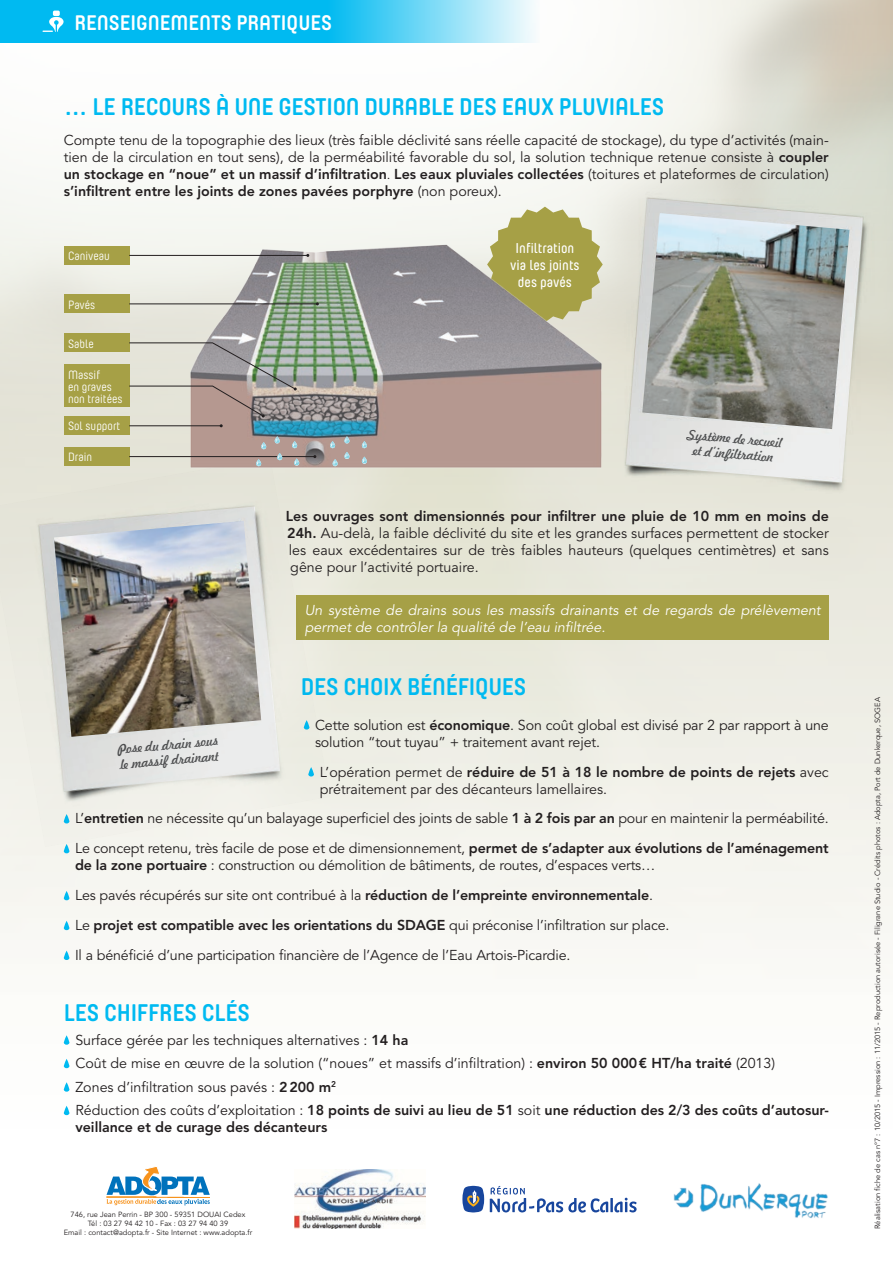
<style>
.page{position:relative;width:893px;height:1263px;background:#fff}
.page>*{position:absolute;margin:0;border:0;box-sizing:border-box;transform-origin:0 0}
.t1{font:700 24px "Yummo";letter-spacing:-.01em;color:#00baf1}
.t2{font:700 21px "Yummo";color:#fff}
.t3{font:14.25px/17.1px "Avenir LT Std";letter-spacing:-.01em;color:#231f20}
.t4{font:800 14.25px/17.1px "Avenir LT Std";color:#231f20}
.t5{font:italic 14.25px/17.1px "Avenir LT Std";color:#fff}
.t6{font:600 14.25px/17.1px "Yummo";color:#fff;text-align:center}
.t7{font:12.75px/15.3px "Freehand 521 BT Regular C";color:#57585a}
.t8{font:12px/12px "Yummo";color:#fff}
.t9{font:7.5px "Avenir LT Std";color:#231f20}
.s1{font-weight:800}
.s2{font-weight:300}
.s3{font-weight:400}
</style>
<div class="page">
<img style="left:0;top:496px;width:893px;height:468px">
<svg style="left:0;top:0;width:893px;height:496px;fill:#f7f8f4"></svg>
<svg style="left:0;top:0;width:540px;height:43px;background:#32c7f3"></svg>
<svg style="left:43px;top:11px;width:21px;height:21px"></svg>
<img style="left:597px;top:172px;width:290px;height:344px">
<img style="left:626px;top:198px;width:237px;height:284px">
<img style="left:642px;top:213px;width:207px;height:216px">
<div style="left:296px;top:595px;width:533px;height:45px;background:#a6a046"></div>
<div style="left:64px;top:844px;width:5px;height:9px;background:#00baf1;border-radius:3px"></div>
<svg style="left:64px;top:891px;width:5px;height:9px"></svg>
<svg style="left:64px;top:921px;width:5px;height:9px"></svg>
<svg style="left:64px;top:950px;width:5px;height:10px"></svg>
<svg style="left:64px;top:1035px;width:5px;height:10px"></svg>
<svg style="left:64px;top:1059px;width:5px;height:9px"></svg>
<svg style="left:64px;top:1082px;width:5px;height:10px"></svg>
<svg style="left:64px;top:1106px;width:5px;height:9px"></svg>
<img style="left:673px;top:1183px;width:155px;height:35px">
<img style="left:0;top:457px;width:330px;height:390px">
<img style="left:39px;top:506px;width:241px;height:285px">
<img style="left:54px;top:521px;width:207px;height:216px">
<svg style="left:487px;top:207px;width:116px;height:25px"></svg>
<img style="left:178px;top:232px;width:435px;height:236px">
<div style="left:64px;top:295px;width:65px;height:18px;background:#a6a046"></div>
<div style="left:64px;top:246px;width:65px;height:18px;background:#a6a046"></div>
<div style="left:64px;top:334px;width:65px;height:18px;background:#a6a046"></div>
<div style="left:64px;top:417px;width:65px;height:18px;background:#a6a046"></div>
<div style="left:64px;top:447px;width:65px;height:19px;background:#a6a046"></div>
<div style="left:64px;top:365px;width:65px;height:42px;background:#a6a046"></div>
<hr style="left:129px;top:303px;width:188px;height:1px;background:#231f20">
<hr style="left:129px;top:255px;width:179px;height:1px;background:#231f20">
<hr style="left:129px;top:425px;width:92px;height:1px;background:#231f20">
<hr style="left:129px;top:456px;width:186px;height:1px;background:#231f20">
<svg style="left:275px;top:436px;width:5px;height:7px"></svg>
<svg style="left:344px;top:452px;width:5px;height:7px"></svg>
<svg style="left:292px;top:441px;width:5px;height:7px"></svg>
<svg style="left:333px;top:459px;width:5px;height:7px"></svg>
<svg style="left:256px;top:459px;width:5px;height:7px"></svg>
<svg style="left:261px;top:442px;width:5px;height:7px"></svg>
<svg style="left:344px;top:436px;width:5px;height:7px"></svg>
<svg style="left:277px;top:453px;width:5px;height:7px"></svg>
<svg style="left:294px;top:458px;width:5px;height:8px"></svg>
<svg style="left:362px;top:457px;width:5px;height:7px"></svg>
<svg style="left:330px;top:441px;width:5px;height:7px"></svg>
<svg style="left:362px;top:441px;width:5px;height:7px"></svg>
<svg style="left:128px;top:342px;width:169px;height:75px;background:#b6b2aa"></svg>
<img style="left:294px;top:1169px;width:132px;height:60px">
<svg style="left:107px;top:1166px;width:103px;height:39px"></svg>
<hr style="left:610px;top:1198px;width:3px;height:14px;background:#18469d">
<svg style="left:614px;top:1198px;width:23px;height:14px"></svg>
<svg style="left:490px;top:1186px;width:118px;height:26px"></svg>
<svg style="left:462px;top:1186px;width:22px;height:26px"></svg>
<p class="t2" style="left:74px;top:3px;width:259px">RENSEIGNEMENTS PRATIQUES</p>
<p class="t1" style="left:64px;top:85px;width:602px">… LE RECOURS À UNE GESTION DURABLE DES EAUX PLUVIALES</p>
<p class="t3" style="left:64px;top:132px;width:767px;text-align:justify">Compte tenu de la topographie des lieux (très faible déclivité sans réelle capacité de stockage), du type d’activités (main&shy;tien de la circulation en tout sens), de la perméabilité favorable du sol, la solution technique retenue consiste à <span class="s1">coupler un stockage en “noue” et un massif d’infiltration</span><span class="s2">.</span> <span class="s1">Les eaux pluviales collectées</span> (toitures et plateformes de circulation) <span class="s1">s’infiltrent entre les joints de zones pavées porphyre</span> (non poreux).</p>
<p class="t8" style="left:68px;top:249px;width:43px">Caniveau</p>
<p class="t8" style="left:68px;top:298px;width:29px">Pavés</p>
<p class="t8" style="left:68px;top:337px;width:27px">Sable</p>
<p class="t8" style="left:68px;top:368px;width:56px">Massif<br>en graves non traitées</p>
<p class="t8" style="left:68px;top:420px;width:54px">Sol support</p>
<p class="t8" style="left:68px;top:451px;width:26px">Drain</p>
<p class="t6" style="left:510px;top:238px;width:71px">Infiltration via les joints des pavés</p>
<p class="t7" style="left:688px;top:426px;width:97px;text-align:center;rotate:5deg">Système de recueil et d’infi ltration</p>
<p class="t3" style="left:286px;top:508px;width:545px;text-align:justify"><span class="s1">Les ouvrages sont dimensionnés pour infiltrer une pluie de 10 mm en moins de 24h.</span> Au-delà, la faible déclivité du site et les grandes surfaces permettent de stocker les eaux excédentaires sur de très faibles hauteurs (quelques centimètres) et sans gêne pour l’activité portuaire.</p>
<p class="t5" style="left:305px;top:601px;width:517px">Un système de drains sous les massifs drainants et de regards de prélèvement permet de contrôler la qualité de l’eau infiltrée.</p>
<p class="t1" style="left:301px;top:665px;width:227px">DES CHOIX BÉNÉFIQUES</p>
<p class="t3" style="left:315px;top:716px;width:515px">Cette solution est <span class="s1">économique</span>. Son coût global est divisé par 2 par rapport à une solution “tout tuyau” + traitement avant rejet.</p>
<p class="t3" style="left:320px;top:763px;width:510px">L’opération permet de <span class="s1">réduire de 51 à 18 le nombre de points de rejets</span> avec prétraitement par des décanteurs lamellaires.</p>
<p class="t3" style="left:75px;top:810px;width:755px">L’<span class="s1">entretien</span> ne nécessite qu’un balayage superficiel des joints de sable <span class="s1">1 à 2 fois par an</span> pour en maintenir la perméabilité.</p>
<p class="t3" style="left:75px;top:840px;width:755px">Le concept retenu, très facile de pose et de dimensionnement, <span class="s1">permet de s’adapter aux évolutions de l’aménagement de la zone portuaire</span> : construction ou démolition de bâtiments, de routes, d’espaces verts…</p>
<p class="t3" style="left:75px;top:887px;width:579px">Les pavés récupérés sur site ont contribué à la <span class="s1">réduction de l’empreinte environnementale</span>.</p>
<p class="t4" style="left:75px;top:917px;width:596px"><span class="s3">Le</span> projet est compatible avec les orientations du SDAGE <span class="s3">qui préconise l’infiltration sur place.</span></p>
<p class="t3" style="left:75px;top:947px;width:497px">Il a bénéficié d’une participation financière de l’Agence de l’Eau Artois-Picardie.</p>
<p class="t1" style="left:64px;top:991px;width:188px">LES CHIFFRES CLÉS</p>
<p class="t3" style="left:75px;top:1032px;width:334px">Surface gérée par les techniques alternatives : <span class="s1">14 ha</span></p>
<p class="t3" style="left:75px;top:1055px;width:701px">Coût de mise en œuvre de la solution (“noues” et massifs d’infiltration) : <span class="s1">environ 50 000€ HT/ha traité</span> (2013)</p>
<p class="t3" style="left:75px;top:1078px;width:262px">Zones d’infiltration sous pavés : <span class="s1">2200 m</span><sup>2</sup></p>
<p class="t4" style="left:75px;top:1102px;width:755px"><span class="s3">Réduction des coûts d’exploitation :</span> 18 points de suivi au lieu de 51 <span class="s3">soit</span> une réduction des 2/3 des coûts d’autosur&shy;veillance et de curage des décanteurs</p>
<p class="t7" style="left:117px;top:741px;width:103px;rotate:-5deg">Pose du drain sous le massif drainant</p>
<p class="t9" style="left:71px;top:1210px;width:176px">746, rue Jean Perrin - BP 300 - 59351 DOUAI Cedex</p>
<p class="t9" style="left:88px;top:1219px;width:142px">Tél : 03 27 94 42 10 - Fax : 03 27 94 40 39</p>
<p class="t9" style="left:64px;top:1228px;width:190px">Email : contact@adopta.fr - Site Internet : www.adopta.fr</p>
<p class="t9" style="left:873px;top:1229px;width:533px;rotate:-90deg">Réalisation fiche de cas n°7 : 10/2015 - Impression : 11/2015 - Reproduction autorisée - Filigrane Studio - Crédits photos : Adopta, Port de Dunkerque, SOGEA</p>
</div>
